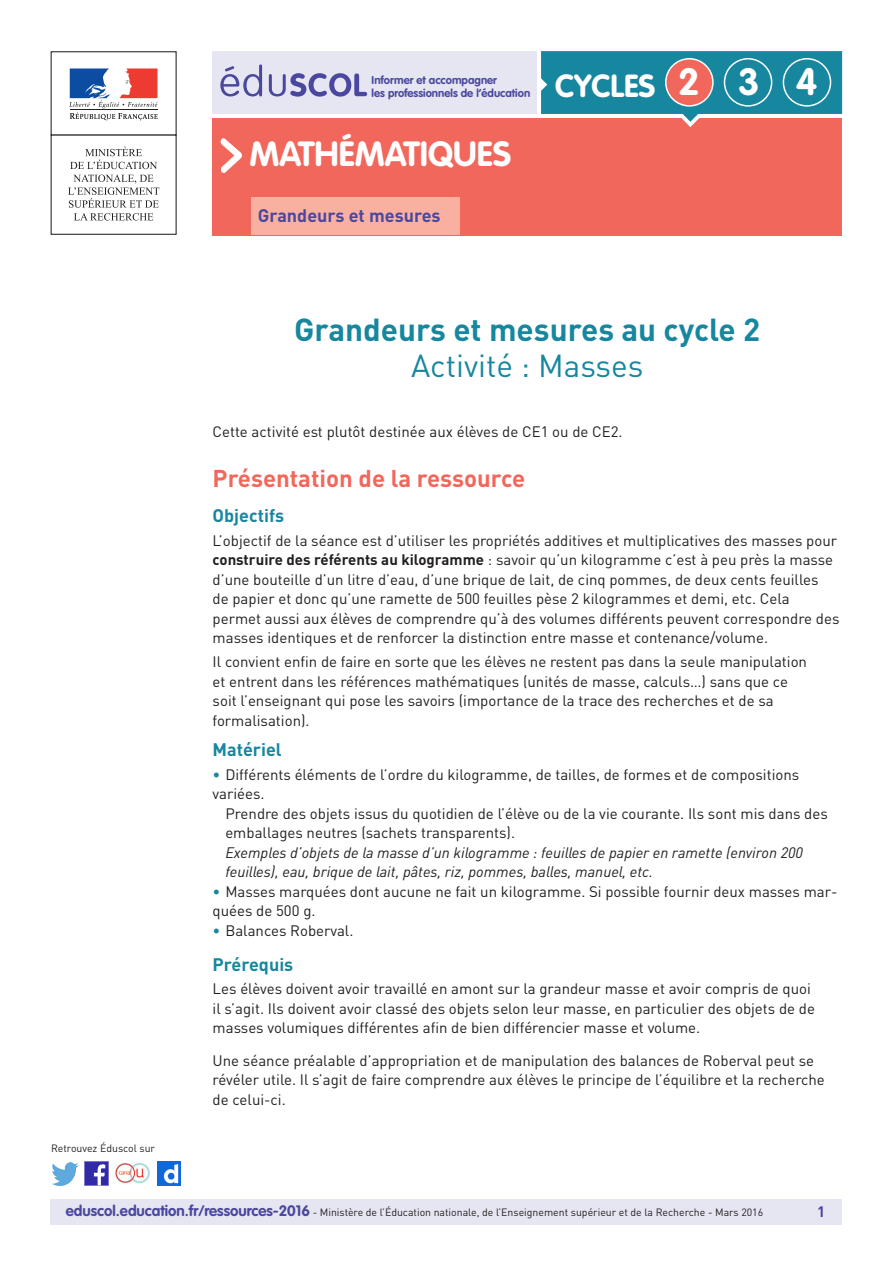
<style>
.page{position:relative;width:893px;height:1263px;background:#fff}
.page>*{position:absolute;margin:0;border:0;box-sizing:border-box;transform-origin:0 0}
.t1{font:700 37.5px "VAG Rounded Std";color:#fff}
._01_Nom_de_la_discip{font:700 34.5px "VAG Rounded Std";color:#fff}
._01_Titre_de_la_fich{font:700 31.5px "DIN Pro";color:#16879f}
._02_Sous-titre{font:31.5px "DIN Pro";color:#16879f}
.t2{font:700 31.5px "VAG Rounded Std";color:#fff}
._03_Titre_de_niveau{font:700 24px "DIN Pro";color:#f2675c}
._04_Titre_de_niveau{font:700 18px "DIN Pro";color:#16879f}
._02_Catégorie_ressou{font:700 18px "DIN Pro";color:#4a489e}
._06_Texte_courant{font:15px/19.5px "DIN Pro";color:#231f20}
._08_Liste_à_puces_ni{font:15px/19.5px "DIN Pro";color:#231f20}
._06_Texte_courant-2{font:italic 15px/19.5px "DIN Pro";color:#231f20}
.t3{font:700 15px "DIN Pro";color:#4a489e}
.t4{font:700 11.25px/13.5px "VAG Rounded Std";color:#4a489e}
.t5{font:10.5px "DIN Pro";color:#231f20}
.s1{font-weight:700}
.s2{color:#16879f}
.s3{font-family:"VAG Rounded Std";font-weight:700;font-size:15px;color:#4a489e}
</style>
<div class="page">
<div style="left:213px;top:118px;width:629px;height:118px;background:#f2675c"></div>
<div style="left:251px;top:198px;width:209px;height:37px;background:#f9b0a0"></div>
<svg style="left:220px;top:138px;width:22px;height:35px"></svg>
<div style="left:213px;top:51px;width:324px;height:63px;background:#e6e5f2"></div>
<svg style="left:220px;top:64px;width:147px;height:33px"></svg>
<div style="left:51px;top:51px;width:126px;height:85px;border:1px solid #231f20"></div>
<svg style="left:69px;top:68px;width:89px;height:52px"></svg>
<hr style="left:70px;top:109px;width:87px;height:1px;background:#231f20">
<svg style="left:70px;top:147px;width:87px;height:22px"></svg>
<svg style="left:68px;top:175px;width:91px;height:46px"></svg>
<svg style="left:541px;top:51px;width:301px;height:76px"></svg>
<div style="left:666px;top:59px;width:47px;height:47px;background:#f2675c;border-radius:50%"></div>
<div style="left:665px;top:58px;width:49px;height:49px;border:2px solid #fff;border-radius:50%"></div>
<div style="left:724px;top:58px;width:48px;height:49px;border:2px solid #fff;border-radius:50%"></div>
<div style="left:783px;top:58px;width:48px;height:49px;border:2px solid #fff;border-radius:50%"></div>
<div style="left:50px;top:1199px;width:791px;height:26px;background:#e6e5f2"></div>
<img style="left:85px;top:1162px;width:23px;height:23px">
<img style="left:51px;top:1163px;width:28px;height:22px">
<img style="left:158px;top:1162px;width:22px;height:23px">
<img style="left:115px;top:1163px;width:35px;height:21px">
<p class="t4" style="left:372px;top:74px;width:160px">Informer et accompagner<br>les professionnels de l’éducation</p>
<p class="t2" style="left:555px;top:67px;width:102px">CYCLES</p>
<p class="t1" style="left:678px;top:60px;width:23px">2</p>
<p class="t1" style="left:738px;top:60px;width:23px">3</p>
<p class="t1" style="left:796px;top:60px;width:23px">4</p>
<p class="_01_Nom_de_la_discip" style="left:249px;top:133px;width:263px">MATHÉMATIQUES</p>
<p class="_02_Catégorie_ressou" style="left:258px;top:204px;width:184px">Grandeurs et mesures</p>
<p class="_01_Titre_de_la_fich" style="left:294px;top:308px;width:467px">Grandeurs et mesures au cycle 2</p>
<p class="_02_Sous-titre" style="left:411px;top:345px;width:234px">Activité : Masses</p>
<p class="t5" style="left:51px;top:1141px;width:106px">Retrouvez Éduscol sur</p>
<p class="_06_Texte_courant" style="left:213px;top:421px;width:412px">Cette activité est plutôt destinée aux élèves de CE1 ou de CE2.</p>
<p class="_03_Titre_de_niveau" style="left:213px;top:462px;width:314px">Présentation de la ressource</p>
<p class="_04_Titre_de_niveau" style="left:213px;top:504px;width:73px">Objectifs</p>
<p class="_06_Texte_courant" style="left:213px;top:530px;width:628px">L’objectif de la séance est d’utiliser les propriétés additives et multiplicatives des masses pour <span class="s1">construire des référents au kilogramme</span> : savoir qu’un kilogramme c’est à peu près la masse d’une bouteille d’un litre d’eau, d’une brique de lait, de cinq pommes, de deux cents feuilles<br>de papier et donc qu’une ramette de 500 feuilles pèse 2 kilogrammes et demi, etc. Cela permet aussi aux élèves de comprendre qu’à des volumes différents peuvent correspondre des masses identiques et de renforcer la distinction entre masse et contenance/volume.</p>
<p class="_06_Texte_courant" style="left:213px;top:652px;width:596px">Il convient enfin de faire en sorte que les élèves ne restent pas dans la seule manipulation et entrent dans les références mathématiques (unités de masse, calculs…) sans que ce soit l’enseignant qui pose les savoirs (importance de la trace des recherches et de sa formalisation).</p>
<p class="_04_Titre_de_niveau" style="left:213px;top:738px;width:71px">Matériel</p>
<p class="_08_Liste_à_puces_ni" style="left:213px;top:764px;width:588px"><span class="s2">•</span> Différents éléments de l’ordre du kilogramme, de tailles, de formes et de compositions variées.</p>
<p class="_06_Texte_courant" style="left:225px;top:803px;width:604px">Prendre des objets issus du quotidien de l’élève ou de la vie courante. Ils sont mis dans des emballages neutres (sachets transparents).</p>
<p class="_06_Texte_courant-2" style="left:225px;top:842px;width:579px">Exemples d’objets de la masse d’un kilogramme : feuilles de papier en ramette (environ 200 feuilles), eau, brique de lait, pâtes, riz, pommes, balles, manuel, etc.</p>
<p class="_08_Liste_à_puces_ni" style="left:213px;top:881px;width:626px"><span class="s2">•</span> Masses marquées dont aucune ne fait un kilogramme. Si possible fournir deux masses mar&shy;quées de 500 g.</p>
<p class="_08_Liste_à_puces_ni" style="left:213px;top:920px;width:142px"><span class="s2">•</span> Balances Roberval.</p>
<p class="_04_Titre_de_niveau" style="left:213px;top:952px;width:82px">Prérequis</p>
<p class="_06_Texte_courant" style="left:213px;top:979px;width:604px">Les élèves doivent avoir travaillé en amont sur la grandeur masse et avoir compris de quoi il s’agit. Ils doivent avoir classé des objets selon leur masse, en particulier des objets de de masses volumiques différentes afin de bien différencier masse et volume.</p>
<p class="_06_Texte_courant" style="left:213px;top:1050px;width:614px">Une séance préalable d’appropriation et de manipulation des balances de Roberval peut se révéler utile. Il s’agit de faire comprendre aux élèves le principe de l’équilibre et la recherche de celui-ci.</p>
<p class="t5" style="left:66px;top:1205px;width:699px"><span class="s3">eduscol.education.fr/ressources-2016</span> - Ministère de l’Éducation nationale, de l’Enseignement supérieur et de la Recherche - Mars 2016</p>
<p class="t3" style="left:817px;top:1201px;width:10px">1</p>
</div>
